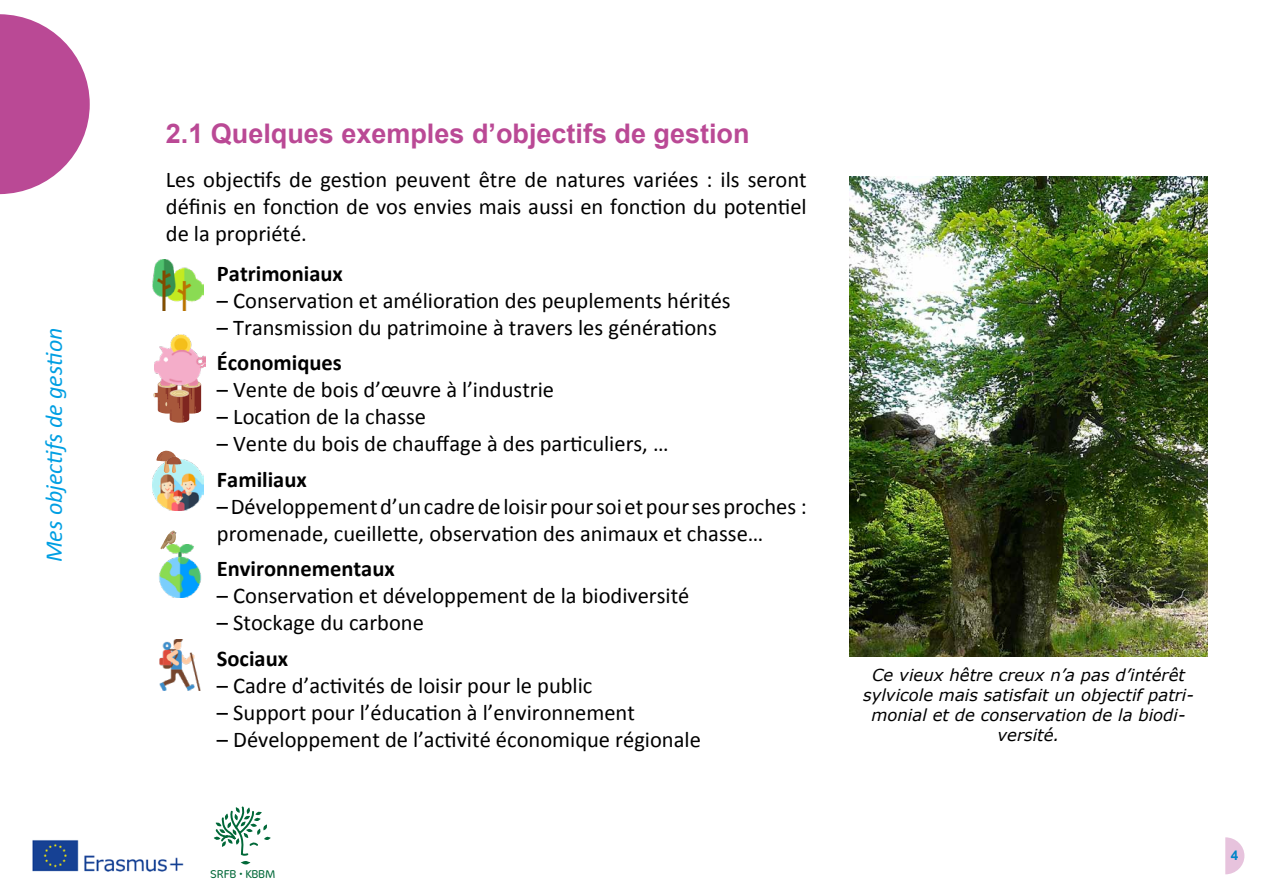
<style>
.page{position:relative;width:1263px;height:893px;background:#fff}
.page>*{position:absolute;margin:0;border:0;box-sizing:border-box;transform-origin:0 0}
.t1{font:700 27px "Arial";color:#ba4995}
.t2{font:italic 24px "Calibri";color:#009fe3}
.t3{font:22.5px/27px "Calibri";color:#000;text-align:justify}
.t4{font:700 22.5px "Calibri";color:#000}
.t5{font:italic 16.5px/19.8px "Verdana";color:#000;text-align:center}
.t6{font:700 13.5px "Arial";color:#0085c8}
.t7{font:300 11.55px "Cocon";letter-spacing:-.015em;color:#006838}
</style>
<div class="page">
<svg style="left:1225px;top:837px;width:19px;height:37px"></svg>
<svg style="left:0;top:14px;width:90px;height:180px"></svg>
<img style="left:32px;top:840px;width:152px;height:32px">
<svg style="left:214px;top:806px;width:57px;height:49px"></svg>
<svg style="left:241px;top:861px;width:9px;height:4px"></svg>
<svg style="left:153px;top:386px;width:48px;height:37px"></svg>
<img style="left:849px;top:177px;width:359px;height:479px">
<img style="left:152px;top:459px;width:51px;height:51px">
<img style="left:152px;top:259px;width:51px;height:51px">
<img style="left:159px;top:639px;width:42px;height:51px">
<img style="left:159px;top:544px;width:43px;height:54px">
<img style="left:154px;top:335px;width:52px;height:51px">
<svg style="left:157px;top:451px;width:24px;height:22px"></svg>
<svg style="left:161px;top:531px;width:15px;height:18px"></svg>
<p class="t2" style="left:37px;top:562px;width:236px;rotate:-90deg">Mes objectifs de gestion</p>
<p class="t1" style="left:166px;top:115px;width:585px">2.1 Quelques exemples d’objectifs de gestion</p>
<p class="t3" style="left:166px;top:166px;width:642px">Les objectifs de gestion peuvent être de natures variées : ils seront définis en fonction de vos envies mais aussi en fonction du potentiel de la propriété.</p>
<p class="t4" style="left:217px;top:259px;width:127px">Patrimoniaux</p>
<p class="t3" style="left:217px;top:287px;width:515px">– Conservation et amélioration des peuplements hérités</p>
<p class="t3" style="left:217px;top:314px;width:501px">– Transmission du patrimoine à travers les générations</p>
<p class="t4" style="left:217px;top:348px;width:126px">Économiques</p>
<p class="t3" style="left:217px;top:376px;width:339px">– Vente de bois d’œuvre à l’industrie</p>
<p class="t3" style="left:217px;top:403px;width:211px">– Location de la chasse</p>
<p class="t3" style="left:217px;top:430px;width:453px">– Vente du bois de chauffage à des particuliers, …</p>
<p class="t4" style="left:217px;top:465px;width:91px">Familiaux</p>
<p class="t3" style="left:217px;top:493px;width:591px">–Développementd’uncadredeloisirpoursoietpoursesproches : promenade, cueillette, observation des animaux et chasse…</p>
<p class="t4" style="left:217px;top:554px;width:179px">Environnementaux</p>
<p class="t3" style="left:217px;top:582px;width:474px">– Conservation et développement de la biodiversité</p>
<p class="t3" style="left:217px;top:609px;width:208px">– Stockage du carbone</p>
<p class="t4" style="left:217px;top:644px;width:73px">Sociaux</p>
<p class="t3" style="left:217px;top:672px;width:377px">– Cadre d’activités de loisir pour le public</p>
<p class="t3" style="left:217px;top:699px;width:420px">– Support pour l’éducation à l’environnement</p>
<p class="t3" style="left:217px;top:726px;width:485px">– Développement de l’activité économique régionale</p>
<p class="t7" style="left:210px;top:867px;width:67px">SRFB • KBBM</p>
<p class="t5" style="left:863px;top:665px;width:332px">Ce vieux hêtre creux n’a pas d’intérêt sylvicole mais satisfait un objectif patri&shy;monial et de conservation de la biodi&shy;versité.</p>
<p class="t6" style="left:1231px;top:846px;width:9px">4</p>
</div>
